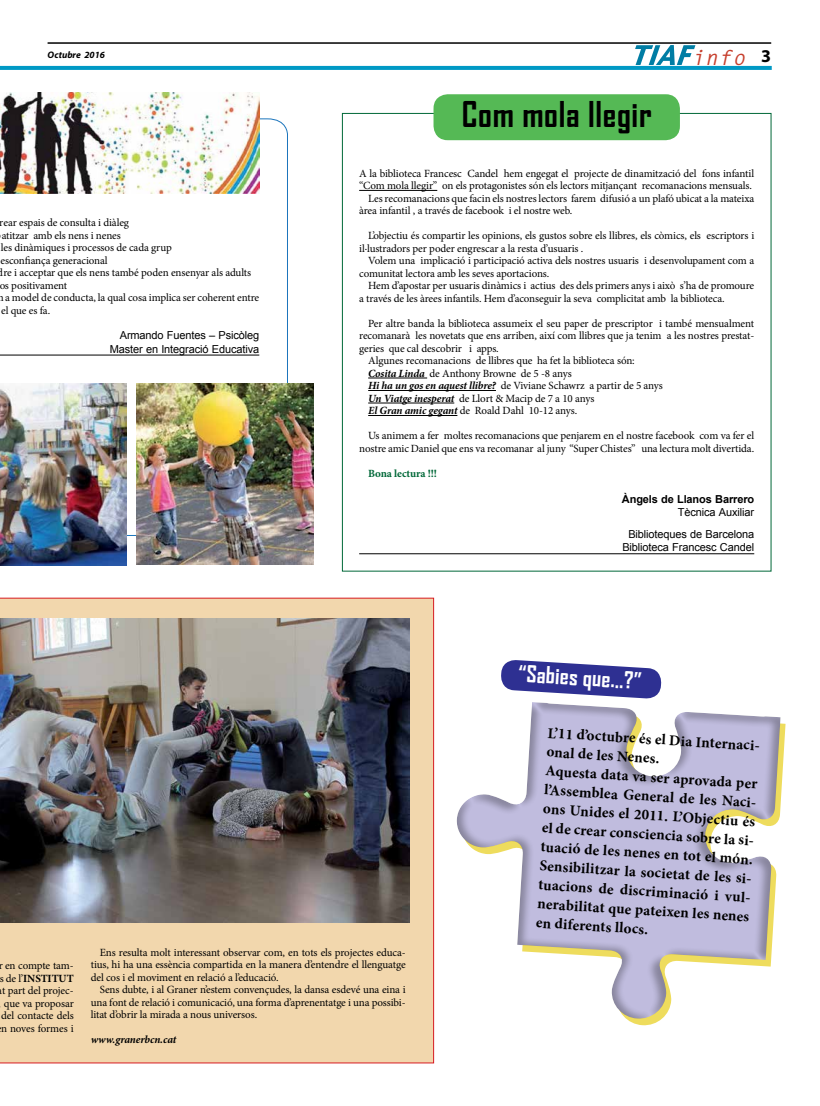
<style>
.page{position:relative;width:820px;height:1106px;background:#fff}
.page>*{position:absolute;margin:0;border:0;box-sizing:border-box;transform-origin:0 0}
.t1{font:700 34px "Agency FB";letter-spacing:.02em;color:#000}
.t2{font:700 22.4px "Agency FB";color:#fff}
.t3{font:italic 700 20.8px "Letter Gothic Std";color:#c73f2d}
.t4{font:700 15px/19px "Minion Pro";color:#000}
.t5{font:11px/12.5px "Minion Pro";letter-spacing:-.01em;color:#000}
.t6{font:11px/13.2px "Arial";letter-spacing:-.01em;color:#000;text-align:right}
.t7{font:700 11px "Arial";letter-spacing:-.01em;color:#000}
.t8{font:italic 700 11px "Minion Pro";letter-spacing:-.01em;color:#000}
.t9{font:700 11px "Minion Pro";letter-spacing:-.005em;color:#006838}
.t10{font:italic 700 9.5px "Myriad Pro";color:#000}
.s1{font-family:"Myriad Pro";font-style:normal;font-size:18px;color:#000}
.s2{font-weight:700;font-style:italic}
.s3{font-weight:700}
</style>
<div class="page">
<svg style="left:0;top:118px;width:288px;height:418px"></svg>
<div style="left:0;top:597px;width:434px;height:466px;background:#f2d7ad"></div>
<svg style="left:635px;top:45px;width:60px;height:20px"></svg>
<hr style="left:48px;top:43px;width:722px;height:1px;background:#000">
<svg style="left:0;top:66px;width:771px;height:4px;background:#049ac6"></svg>
<hr style="left:0;top:354px;width:259px;height:1px;background:#000">
<svg style="left:456px;top:702px;width:326px;height:324px;fill:#c0bcde"></svg>
<svg style="left:501px;top:660px;width:160px;height:39px"></svg>
<img style="left:0;top:618px;width:410px;height:304px">
<img style="left:0;top:93px;width:259px;height:101px">
<img style="left:0;top:384px;width:127px;height:181px">
<img style="left:137px;top:384px;width:176px;height:181px">
<div style="left:433px;top:94px;width:246px;height:46px;background:#55b955;border-radius:14px"></div>
<hr style="left:359px;top:190px;width:78px;height:1px;background:#000">
<hr style="left:368px;top:378px;width:59px;height:1px;background:#000">
<hr style="left:368px;top:390px;width:127px;height:1px;background:#000">
<hr style="left:368px;top:403px;width:86px;height:1px;background:#000">
<hr style="left:368px;top:415px;width:89px;height:1px;background:#000">
<hr style="left:359px;top:553px;width:395px;height:1px;background:#000">
<p class="t10" style="left:48px;top:48px;width:59px">Octubre 2016</p>
<h3 class="t3" style="left:691px;top:44px;width:81px">info <span class="s1">3</span></h3>
<p class="t5" style="left:0;top:216px;width:131px">rear espais de consulta i diàleg</p>
<p class="t5" style="left:2px;top:229px;width:121px">atitzar amb els nens i nenes</p>
<p class="t5" style="left:1px;top:241px;width:172px">les dinàmiques i processos de cada grup</p>
<p class="t5" style="left:0;top:254px;width:109px">esconfiança generacional</p>
<p class="t5" style="left:-2px;top:266px;width:255px">dre i acceptar que els nens també poden ensenyar als adults</p>
<p class="t5" style="left:-1px;top:279px;width:69px">os positivament</p>
<p class="t5" style="left:5px;top:291px;width:256px">a model de conducta, la qual cosa implica ser coherent entre</p>
<p class="t5" style="left:1px;top:304px;width:50px">el que es fa.</p>
<p class="t6" style="left:110px;top:329px;width:151px">Armando Fuentes – Psicòleg<br>Master en Integració Educativa</p>
<h1 class="t1" style="left:461px;top:93px;width:191px">Com mola llegir</h1>
<p class="t5" style="left:359px;top:167px;width:396px">A la biblioteca Francesc Candel hem engegat el projecte de dinamització del fons infantil</p>
<p class="t5" style="left:359px;top:180px;width:394px">“Com mola llegir” on els protagonistes són els lectors mitjançant recomanacions mensuals.</p>
<p class="t5" style="left:368px;top:192px;width:387px">Les recomanacions que facin els nostres lectors farem difusió a un plafó ubicat a la mateixa</p>
<p class="t5" style="left:359px;top:205px;width:215px">àrea infantil , a través de facebook i el nostre web.</p>
<p class="t5" style="left:359px;top:230px;width:396px;text-indent:9px">L’objectiu és compartir les opinions, els gustos sobre els llibres, els còmics, els escriptors i il·lustradors per poder engrescar a la resta d’usuaris .</p>
<p class="t5" style="left:359px;top:255px;width:396px;text-indent:9px">Volem una implicació i participació activa dels nostres usuaris i desenvolupament com a comunitat lectora amb les seves aportacions.</p>
<p class="t5" style="left:359px;top:279px;width:396px;text-indent:9px">Hem d’apostar per usuaris dinàmics i actius des dels primers anys i això s’ha de promoure a través de les àrees infantils. Hem d’aconseguir la seva complicitat amb la biblioteca.</p>
<p class="t5" style="left:368px;top:317px;width:387px">Per altre banda la biblioteca assumeix el seu paper de prescriptor i també mensualment</p>
<p class="t5" style="left:359px;top:329px;width:396px">recomanarà les novetats que ens arriben, així com llibres que ja tenim a les nostres prestat-</p>
<p class="t5" style="left:359px;top:342px;width:141px">geries que cal descobrir i apps.</p>
<p class="t5" style="left:368px;top:354px;width:268px">Algunes recomanacions de llibres que ha fet la biblioteca són:</p>
<p class="t5" style="left:368px;top:367px;width:205px"><span class="s2">Cosita Linda</span> de Anthony Browne de 5 -8 anys</p>
<p class="t5" style="left:368px;top:379px;width:296px"><span class="s2">Hi ha un gos en aquest llibre?</span> de Viviane Schawrz a partir de 5 anys</p>
<p class="t5" style="left:368px;top:392px;width:228px"><span class="s2">Un Viatge inesperat</span> de Llort &amp; Macip de 7 a 10 anys</p>
<p class="t5" style="left:368px;top:404px;width:210px"><span class="s2">El Gran amic gegant</span> de Roald Dahl 10-12 anys.</p>
<p class="t5" style="left:359px;top:429px;width:396px;text-align:right">Us animem a fer moltes recomanacions que penjarem en el nostre facebook com va fer el nostre amic Daniel que ens va recomanar al juny “Super Chistes” una lectura molt divertida.</p>
<p class="t9" style="left:368px;top:465px;width:70px">Bona lectura !!!</p>
<p class="t7" style="left:621px;top:491px;width:134px">Àngels de Llanos Barrero</p>
<p class="t6" style="left:628px;top:501px;width:127px;line-height:22.2px">Tècnica Auxiliar<br>Biblioteques de Barcelona</p>
<p class="t6" style="left:622px;top:541px;width:133px">Biblioteca Francesc Candel</p>
<h2 class="t2" style="left:519px;top:659px;width:125px;rotate:4deg">“Sabies que...?”</h2>
<p class="t4" style="left:546px;top:724px;width:218px;rotate:3deg">L’11 d’octubre és el Dia Internaci&shy;onal de les Nenes.<br>Aquesta data va ser aprovada per l’Assemblea General de les Naci&shy;ons Unides el 2011. L’Objectiu és el de crear consciencia sobre la si&shy;tuació de les nenes en tot el món.<br>Sensibilitzar la societat de les si&shy;tuacions de discriminació i vul&shy;nerabilitat que pateixen les nenes en diferents llocs.</p>
<p class="t5" style="left:-2px;top:959px;width:78px;text-align:center">r en compte tam&shy;s de l’<span class="s3">INSTITUT </span>at part del projec-, que va proposar del contacte dels n noves formes i</p>
<p class="t5" style="left:91px;top:946px;width:316px;text-align:justify;text-indent:9px">Ens resulta molt interessant observar com, en tots els projectes educa&shy;tius, hi ha una essència compartida en la manera d’entendre el llenguatge del cos i el moviment en relació a l’educació.</p>
<p class="t5" style="left:91px;top:983px;width:316px;text-align:justify;text-indent:9px">Sens dubte, i al Graner n’estem convençudes, la dansa esdevé una eina i una font de relació i comunicació, una forma d’aprenentatge i una possibi&shy;litat d’obrir la mirada a nous universos.</p>
<p class="t8" style="left:91px;top:1032px;width:87px">www.granerbcn.cat</p>
</div>
